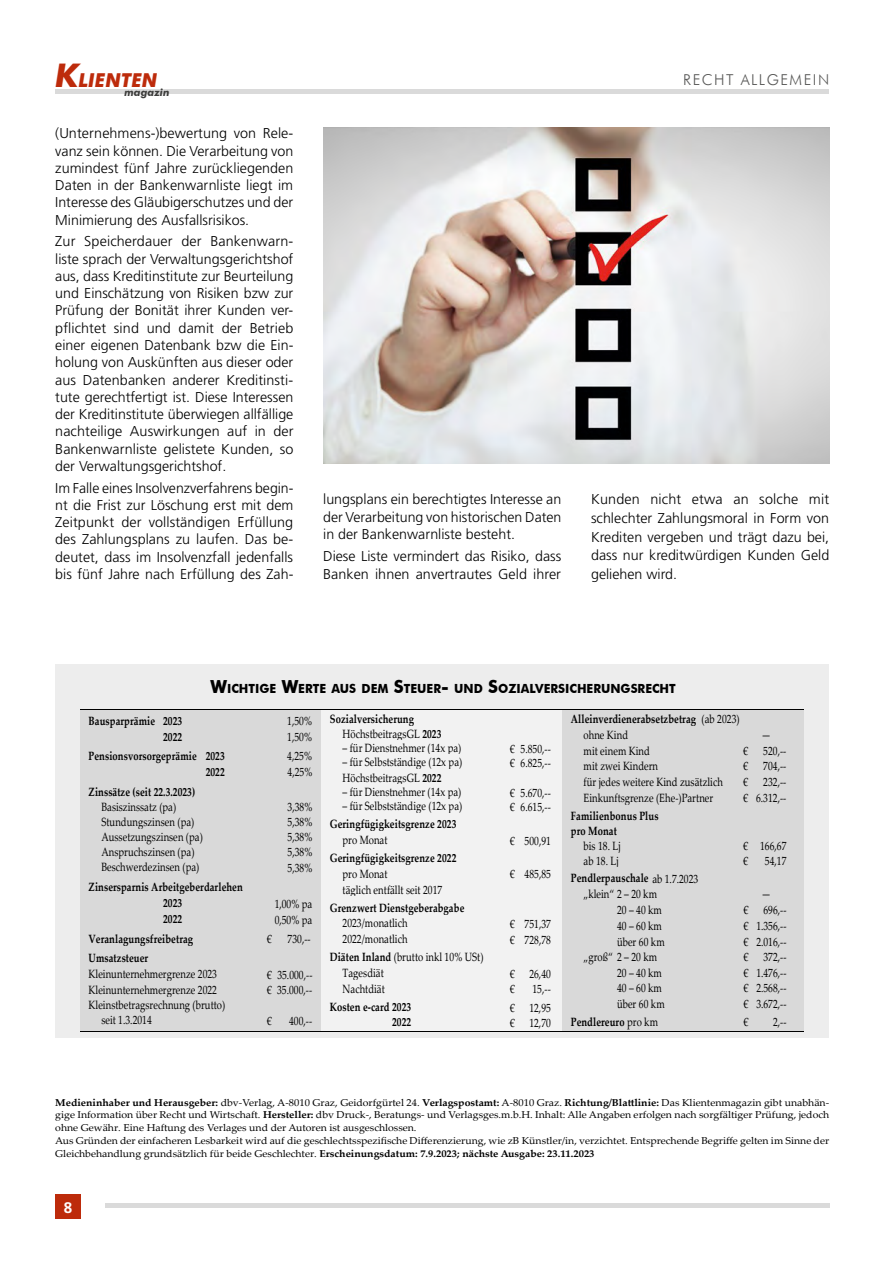
<style>
.page{position:relative;width:893px;height:1263px;background:#fff}
.page>*{position:absolute;margin:0;border:0;box-sizing:border-box;transform-origin:0 0}
.t1{font:italic 700 19.2px "Futura BT";color:#bd2b0b}
.t2{font:700 15.3px "Frutiger LT Std";color:#fff}
.t3{font:300 15px "Futura BT";letter-spacing:.1em;color:#575756}
.t4{font:300 14.25px/17.2px "Frutiger LT Std";color:#000;text-align:justify}
.t5{font:700 12.6px "Futura BT";color:#000;scale:.95 1}
.t6{font:12px/15.8px "Palatino Linotype";letter-spacing:.005em;color:#000;scale:.79 1}
.t7{font:700 12px/15.8px "Palatino Linotype";letter-spacing:.01em;color:#000;scale:.79 1}
.t8{font:italic 700 10.35px "Futura BT";color:#3c3c3b}
.t9{font:10.05px/12.8px "Palatino Linotype";color:#000;scale:1.05 1}
.s1{font-size:32.55px}
.s2{font-size:18px}
.s3{font-weight:400}
.s4{font-weight:700}
</style>
<div class="page">
<div style="left:55px;top:89px;width:774px;height:5px;background:#dadada"></div>
<div style="left:55px;top:664px;width:774px;height:373px;background:#ededed"></div>
<div style="left:80px;top:710px;width:171px;height:321px;background:#d9d9d9"></div>
<div style="left:251px;top:710px;width:70px;height:321px;background:#d9d9d9"></div>
<div style="left:321px;top:710px;width:174px;height:321px;background:#f2f2f2"></div>
<div style="left:495px;top:710px;width:67px;height:321px;background:#f2f2f2"></div>
<div style="left:562px;top:710px;width:167px;height:321px;background:#d9d9d9"></div>
<div style="left:729px;top:710px;width:74px;height:321px;background:#d9d9d9"></div>
<hr style="left:80px;top:709px;width:723px;height:1px;background:#000">
<hr style="left:80px;top:1031px;width:171px;height:1px;background:#000">
<hr style="left:250px;top:1031px;width:71px;height:1px;background:#000">
<hr style="left:320px;top:1031px;width:175px;height:1px;background:#000">
<hr style="left:494px;top:1031px;width:68px;height:1px;background:#000">
<hr style="left:562px;top:1031px;width:167px;height:1px;background:#000">
<hr style="left:728px;top:1031px;width:75px;height:1px;background:#000">
<div style="left:105px;top:1203px;width:724px;height:5px;background:#dadada"></div>
<div style="left:55px;top:1194px;width:26px;height:25px;background:#bd2b0b"></div>
<img style="left:323px;top:128px;width:506px;height:335px">
<h1 class="t1" style="left:55px;top:68px;width:104px"><span class="s1">K</span>LIENTEN</h1>
<p class="t3" style="left:683px;top:70px;width:147px">RECHT ALLGEMEIN</p>
<p class="t8" style="left:124px;top:86px;width:47px">magazin</p>
<p class="t4" style="left:55px;top:125px;width:240px">(Unternehmens-)bewertung von Rele&shy;vanz sein können. Die Verarbeitung von zumindest fünf Jahre zurückliegenden Daten in der Bankenwarnliste liegt im Interesse des Gläubigerschutzes und der Minimierung des Ausfallsrisikos.</p>
<p class="t4" style="left:55px;top:233px;width:240px">Zur Speicherdauer der Bankenwarn&shy;liste sprach der Verwaltungsgerichtshof aus, dass Kreditinstitute zur Beurteilung und Einschätzung von Risiken bzw zur Prüfung der Bonität ihrer Kunden ver&shy;pflichtet sind und damit der Betrieb einer eigenen Datenbank bzw die Ein&shy;holung von Auskünften aus dieser oder aus Datenbanken anderer Kreditinsti&shy;tute gerechtfertigt ist. Diese Interessen der Kreditinstitute überwiegen allfällige nachteilige Auswirkungen auf in der Bankenwarnliste gelistete Kunden, so der Verwaltungsgerichtshof.</p>
<p class="t4" style="left:55px;top:479px;width:240px">Im Falle eines Insolvenzverfahrens begin&shy;nt die Frist zur Löschung erst mit dem Zeitpunkt der vollständigen Erfüllung des Zahlungsplans zu laufen. Das be&shy;deutet, dass im Insolvenzfall jedenfalls bis fünf Jahre nach Erfüllung des Zah-</p>
<p class="t4" style="left:323px;top:490px;width:240px;line-height:17.7px">lungsplans ein berechtigtes Interesse an der Verarbeitung von historischen Daten in der Bankenwarnliste besteht.</p>
<p class="t4" style="left:323px;top:548px;width:240px;line-height:17.7px">Diese Liste vermindert das Risiko, dass<br>Banken ihnen anvertrautes Geld ihrer</p>
<p class="t4" style="left:591px;top:490px;width:240px;line-height:18.8px">Kunden nicht etwa an solche mit schlechter Zahlungsmoral in Form von Krediten vergeben und trägt dazu bei, dass nur kreditwürdigen Kunden Geld geliehen wird.</p>
<p class="t5" style="left:211px;top:681px;width:491px"><span class="s2">W</span>ICHTIGE <span class="s2">W</span>ERTE AUS DEM <span class="s2">S</span>TEUER<span class="s2">-</span> UND <span class="s2">S</span>OZIALVERSICHERUNGSRECHT</p>
<p class="t7" style="left:89px;top:712px;width:120px;text-align:right">Bausparprämie 2023<br>2022</p>
<p class="t7" style="left:89px;top:748px;width:174px;text-align:right">Pensionsvorsorgeprämie 2023<br>2022</p>
<p class="t7" style="left:89px;top:784px;width:136px">Zinssätze (seit 22.3.2023)</p>
<p class="t6" style="left:101px;top:799px;width:130px;line-height:15px">Basiszinssatz (pa)<br>Stundungszinsen (pa)<br>Aussetzungszinsen (pa)<br>Anspruchszinsen (pa)<br>Beschwerdezinsen (pa)</p>
<p class="t7" style="left:163px;top:879px;width:102px;text-indent:-75px">Zinsersparnis Arbeitgeberdarlehen<br>2023<br>2022</p>
<p class="t7" style="left:89px;top:928px;width:134px;line-height:19.5px">Veranlagungsfreibetrag<br>Umsatzsteuer</p>
<p class="t6" style="left:89px;top:965px;width:164px">Kleinunternehmergrenze 2023</p>
<p class="t6" style="left:89px;top:981px;width:164px">Kleinunternehmergrenze 2022</p>
<p class="t6" style="left:89px;top:997px;width:175px">Kleinstbetragsrechnung (brutto)</p>
<p class="t6" style="left:101px;top:1012px;width:65px">seit 1.3.2014</p>
<p class="t6" style="left:287px;top:712px;width:33px">1,50%<br>1,50%</p>
<p class="t6" style="left:287px;top:748px;width:33px">4,25%<br>4,25%</p>
<p class="t6" style="left:288px;top:799px;width:33px;line-height:15.1px;text-align:justify">3,38% 5,38% 5,38% 5,38% 5,38%</p>
<p class="t6" style="left:275px;top:895px;width:49px">1,00% pa<br>0,50% pa</p>
<p class="t6" style="left:267px;top:931px;width:8px">€</p>
<p class="t6" style="left:288px;top:931px;width:31px">730,--</p>
<p class="t6" style="left:267px;top:966px;width:59px">€ 35.000,-- € 35.000,--</p>
<p class="t6" style="left:267px;top:1013px;width:8px">€</p>
<p class="t6" style="left:289px;top:1013px;width:31px">400,--</p>
<p class="t7" style="left:343px;top:710px;width:127px;line-height:15.1px;text-indent:-13px">Sozialversicherung<br><span class="s3">HöchstbeitragsGL</span> 2023</p>
<p class="t6" style="left:343px;top:739px;width:152px">– für Dienstnehmer (14x pa)</p>
<p class="t6" style="left:343px;top:754px;width:153px">– für Selbstständige (12x pa)<br>HöchstbeitragsGL <span class="s4">2022</span></p>
<p class="t6" style="left:343px;top:784px;width:152px">– für Dienstnehmer (14x pa)</p>
<p class="t6" style="left:343px;top:798px;width:153px">– für Selbstständige (12x pa)</p>
<p class="t7" style="left:330px;top:816px;width:162px">Geringfügigkeitsgrenze 2023</p>
<p class="t6" style="left:343px;top:831px;width:58px">pro Monat</p>
<p class="t7" style="left:330px;top:850px;width:162px">Geringfügigkeitsgrenze 2022</p>
<p class="t6" style="left:343px;top:865px;width:128px">pro Monat<br>täglich entfällt seit 2017</p>
<p class="t7" style="left:330px;top:899px;width:172px">Grenzwert Dienstgeberabgabe</p>
<p class="t6" style="left:343px;top:915px;width:84px">2023/monatlich<br>2022/monatlich</p>
<p class="t6" style="left:343px;top:949px;width:180px;text-indent:-13px"><span class="s4">Diäten Inland</span> (brutto inkl 10% USt)<br>Tagesdiät<br>Nachtdiät</p>
<p class="t7" style="left:330px;top:999px;width:105px;line-height:15px;text-align:right">Kosten e-card 2023<br>2022</p>
<p class="t6" style="left:510px;top:741px;width:53px;line-height:14.2px">€ 5.850,-- € 6.825,--</p>
<p class="t6" style="left:510px;top:785px;width:53px;line-height:14.4px">€ 5.670,-- € 6.615,--</p>
<p class="t6" style="left:510px;top:832px;width:53px">€ 500,91</p>
<p class="t6" style="left:510px;top:866px;width:53px">€ 485,85</p>
<p class="t6" style="left:510px;top:915px;width:53px">€ 751,37 € 728,78</p>
<p class="t6" style="left:510px;top:965px;width:53px">€ 26,40 €</p>
<p class="t6" style="left:510px;top:980px;width:53px;line-height:18.1px;text-align:right">15,--<br>€ 12,95</p>
<p class="t6" style="left:510px;top:1015px;width:53px">€ 12,70</p>
<p class="t7" style="left:571px;top:710px;width:160px">Alleinverdienerabsetzbetrag</p>
<p class="t6" style="left:584px;top:726px;width:178px">ohne Kind<br>mit einem Kind<br>mit zwei Kindern<br>für jedes weitere Kind zusätzlich<br>Einkunftsgrenze (Ehe-)Partner</p>
<p class="t7" style="left:571px;top:808px;width:113px;line-height:15px">Familienbonus Plus pro Monat</p>
<p class="t6" style="left:584px;top:838px;width:48px;line-height:14.2px">bis 18. Lj ab 18. Lj</p>
<p class="t7" style="left:571px;top:870px;width:163px">Pendlerpauschale <span class="s3">ab 1.7.2023</span></p>
<p class="t6" style="left:584px;top:886px;width:95px">„klein“ 2 – 20 km</p>
<p class="t6" style="left:617px;top:901px;width:58px">20 – 40 km</p>
<p class="t6" style="left:617px;top:917px;width:58px">40 – 60 km</p>
<p class="t6" style="left:617px;top:933px;width:62px">über 60 km</p>
<p class="t6" style="left:584px;top:949px;width:95px">„groß“ 2 – 20 km</p>
<p class="t6" style="left:617px;top:964px;width:58px">20 – 40 km</p>
<p class="t6" style="left:617px;top:980px;width:58px">40 – 60 km</p>
<p class="t6" style="left:617px;top:995px;width:62px">über 60 km</p>
<p class="t7" style="left:571px;top:1013px;width:112px">Pendlereuro <span class="s3">pro km</span></p>
<p class="t6" style="left:702px;top:710px;width:50px">(ab 2023)</p>
<p class="t6" style="left:743px;top:726px;width:56px;text-align:center">—<br>€ 520,-- € 704,-- € 232,-- € 6.312,--</p>
<p class="t6" style="left:743px;top:838px;width:56px;line-height:14.2px">€ 166,67 €</p>
<p class="t6" style="left:765px;top:852px;width:29px">54,17</p>
<p class="t6" style="left:744px;top:886px;width:56px;text-align:center">—<br>€ 696,-- € 1.356,-- € 2.016,-- € 372,-- € 1.476,-- € 2.568,-- € 3.672,--</p>
<p class="t6" style="left:744px;top:1013px;width:8px">€</p>
<p class="t6" style="left:773px;top:1013px;width:19px">2,--</p>
<p class="t9" style="left:55px;top:1095px;width:739px"><span class="s4">Medieninhaber und Herausgeber:</span> dbv-Verlag, A-8010 Graz, Geidorfgürtel 24. <span class="s4">Verlagspostamt:</span> A-8010 Graz. <span class="s4">Richtung/Blattlinie:</span> Das Klientenmagazin gibt unabhän&shy;gige Information über Recht und Wirtschaft. <span class="s4">Hersteller:</span> dbv Druck-, Beratungs- und Verlagsges.m.b.H. Inhalt: Alle Angaben erfolgen nach sorgfältiger Prüfung, jedoch ohne Gewähr. Eine Haftung des Verlages und der Autoren ist ausgeschlossen.<br>Aus Gründen der einfacheren Lesbarkeit wird auf die geschlechtsspezifische Differenzierung, wie zB Künstler/in, verzichtet. Entsprechende Begriffe gelten im Sinne der Gleichbehandlung grundsätzlich für beide Geschlechter. <span class="s4">Erscheinungsdatum: 7.9.2023; nächste Ausgabe: 23.11.2023</span></p>
<p class="t2" style="left:64px;top:1198px;width:10px">8</p>
</div>
